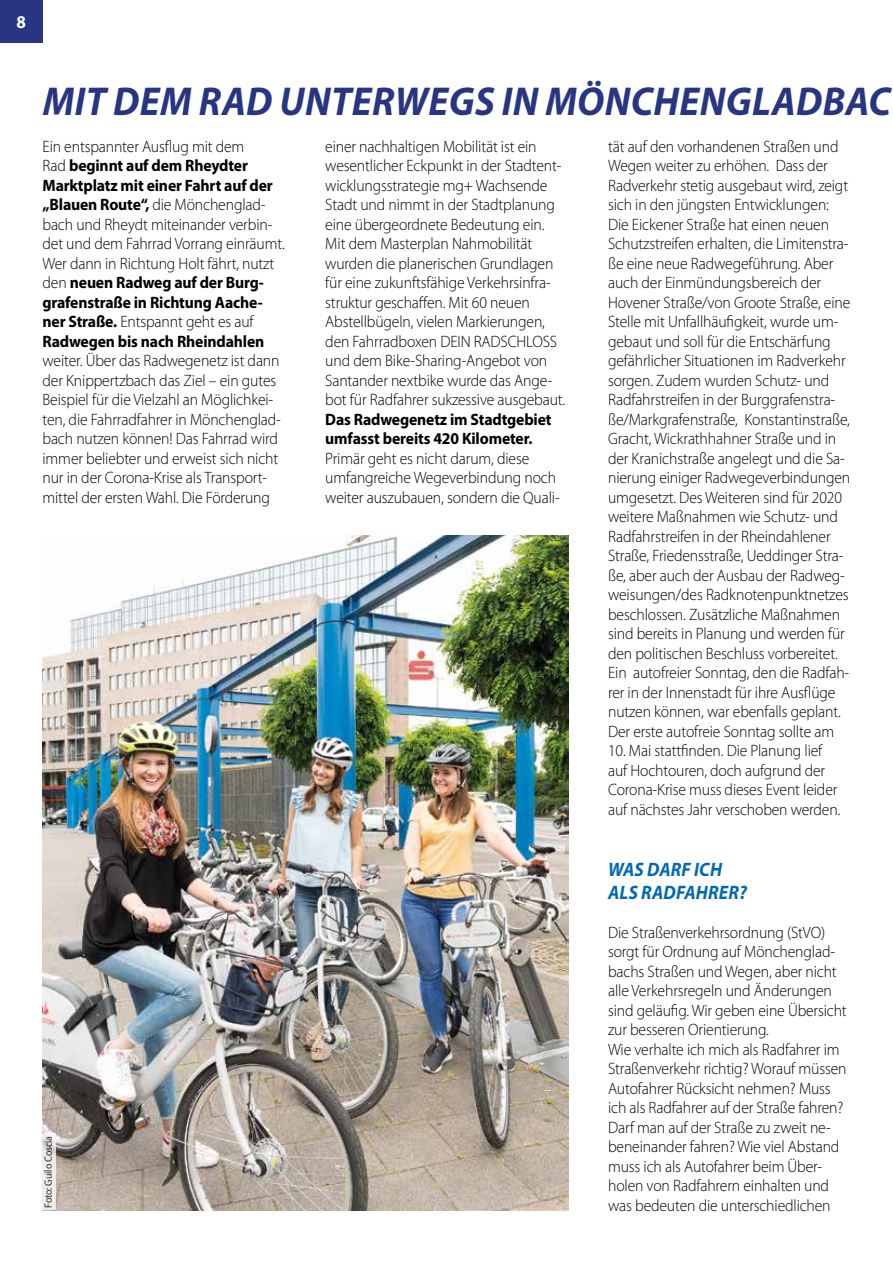
<style>
.page{position:relative;width:893px;height:1263px;background:#fff}
.page>*{position:absolute;margin:0;border:0;box-sizing:border-box;transform-origin:0 0}
.t1{font:italic 700 40.5px "Myriad Pro";letter-spacing:.01em;color:#283583;scale:.95 1}
.t2{font:italic 700 19.5px/22.5px "Myriad Pro";letter-spacing:.01em;color:#0069b4;scale:.93 1}
.t3{font:700 18px "Myriad Pro";color:#fff;scale:.95 1}
.t4{font:300 16.5px/19.5px "Myriad Pro";letter-spacing:-.01em;color:#000;scale:.95 1}
.t5{font:700 16.5px/19.5px "Myriad Pro";letter-spacing:-.01em;color:#000;scale:.95 1}
.t6{font:10.5px "Myriad Pro";letter-spacing:-.01em;color:#000;scale:.95 1}
.s1{font-weight:700}
</style>
<div class="page">
<div style="left:0;top:0;width:43px;height:43px;background:#283583"></div>
<img style="left:43px;top:536px;width:525px;height:674px">
<svg style="left:43px;top:1133px;width:13px;height:77px"></svg>
<p class="t3" style="left:17px;top:10px;width:11px">8</p>
<h1 class="t1" style="left:43px;top:75px;width:894px">MIT DEM RAD UNTERWEGS IN MÖNCHENGLADBAC</h1>
<p class="t4" style="left:43px;top:136px;width:256px">Ein entspannter Ausflug mit dem<br>Rad <span class="s1">beginnt auf dem Rheydter Marktplatz mit einer Fahrt auf der „Blauen Route“,</span> die Mönchenglad&shy;bach und Rheydt miteinander verbin&shy;det und dem Fahrrad Vorrang einräumt.<br>Wer dann in Richtung Holt fährt, nutzt den <span class="s1">neuen Radweg auf der Burg&shy;grafenstraße in Richtung Aache&shy;ner Straße.</span> Entspannt geht es auf <span class="s1">Radwegen bis nach Rheindahlen</span></p>
<p class="t4" style="left:43px;top:351px;width:252px">weiter. Über das Radwegenetz ist dann der Knippertzbach das Ziel – ein gutes Beispiel für die Vielzahl an Möglichkei&shy;ten, die Fahrradfahrer in Mönchenglad&shy;bach nutzen können! Das Fahrrad wird immer beliebter und erweist sich nicht nur in der Corona-Krise als Transport&shy;mittel der ersten Wahl. Die Förderung</p>
<p class="t4" style="left:608px;top:136px;width:257px">tät auf den vorhandenen Straßen und Wegen weiter zu erhöhen. Dass der Radverkehr stetig ausgebaut wird, zeigt sich in den jüngsten Entwicklungen:<br>Die Eickener Straße hat einen neuen Schutzstreifen erhalten, die Limitenstra&shy;ße eine neue Radwegeführung. Aber auch der Einmündungsbereich der Hovener Straße/von Groote Straße, eine Stelle mit Unfallhäufigkeit, wurde um&shy;gebaut und soll für die Entschärfung gefährlicher Situationen im Radverkehr sorgen. Zudem wurden Schutz- und Radfahrstreifen in der Burggrafenstra&shy;ße/Markgrafenstraße, Konstantinstraße, Gracht, Wickrathhahner Straße und in der Kranichstraße angelegt und die Sa&shy;nierung einiger Radwegeverbindungen umgesetzt. Des Weiteren sind für 2020 weitere Maßnahmen wie Schutz- und Radfahrstreifen in der Rheindahlener Straße, Friedensstraße, Ueddinger Stra&shy;ße, aber auch der Ausbau der Radweg&shy;weisungen/des Radknotenpunktnetzes beschlossen. Zusätzliche Maßnahmen sind bereits in Planung und werden für den politischen Beschluss vorbereitet.<br>Ein autofreier Sonntag, den die Radfah&shy;rer in der Innenstadt für ihre Ausflüge nutzen können, war ebenfalls geplant.<br>Der erste autofreie Sonntag sollte am</p>
<p class="t4" style="left:608px;top:741px;width:246px">10. Mai stattfinden. Die Planung lief auf Hochtouren, doch aufgrund der Corona-Krise muss dieses Event leider auf nächstes Jahr verschoben werden.</p>
<p class="t4" style="left:325px;top:136px;width:254px">einer nachhaltigen Mobilität ist ein wesentlicher Eckpunkt in der Stadtent&shy;wicklungsstrategie mg+ Wachsende Stadt und nimmt in der Stadtplanung eine übergeordnete Bedeutung ein.<br>Mit dem Masterplan Nahmobilität wurden die planerischen Grundlagen für eine zukunftsfähige Verkehrsinfra&shy;struktur geschaffen. Mit 60 neuen Abstellbügeln, vielen Markierungen, den Fahrradboxen DEIN RADSCHLOSS und dem Bike-Sharing-Angebot von Santander nextbike wurde das Ange&shy;bot für Radfahrer sukzessive ausgebaut.</p>
<p class="t5" style="left:325px;top:409px;width:240px">Das Radwegenetz im Stadtgebiet umfasst bereits 420 Kilometer.</p>
<p class="t4" style="left:325px;top:448px;width:248px">Primär geht es nicht darum, diese umfangreiche Wegeverbindung noch weiter auszubauen, sondern die Quali-</p>
<p class="t6" style="left:42px;top:1208px;width:77px;rotate:-90deg">Foto: Guilo Coscia</p>
<p class="t2" style="left:608px;top:858px;width:151px">WAS DARF ICH<br>ALS RADFAHRER?</p>
<p class="t4" style="left:608px;top:922px;width:253px">Die Straßenverkehrsordnung (StVO) sorgt für Ordnung auf Mönchenglad&shy;bachs Straßen und Wegen, aber nicht alle Verkehrsregeln und Änderungen sind geläufig. Wir geben eine Übersicht zur besseren Orientierung.<br>Wie verhalte ich mich als Radfahrer im Straßenverkehr richtig? Worauf müssen Autofahrer Rücksicht nehmen? Muss ich als Radfahrer auf der Straße fahren?<br>Darf man auf der Straße zu zweit ne&shy;beneinander fahren? Wie viel Abstand muss ich als Autofahrer beim Über&shy;holen von Radfahrern einhalten und was bedeuten die unterschiedlichen</p>
</div>
